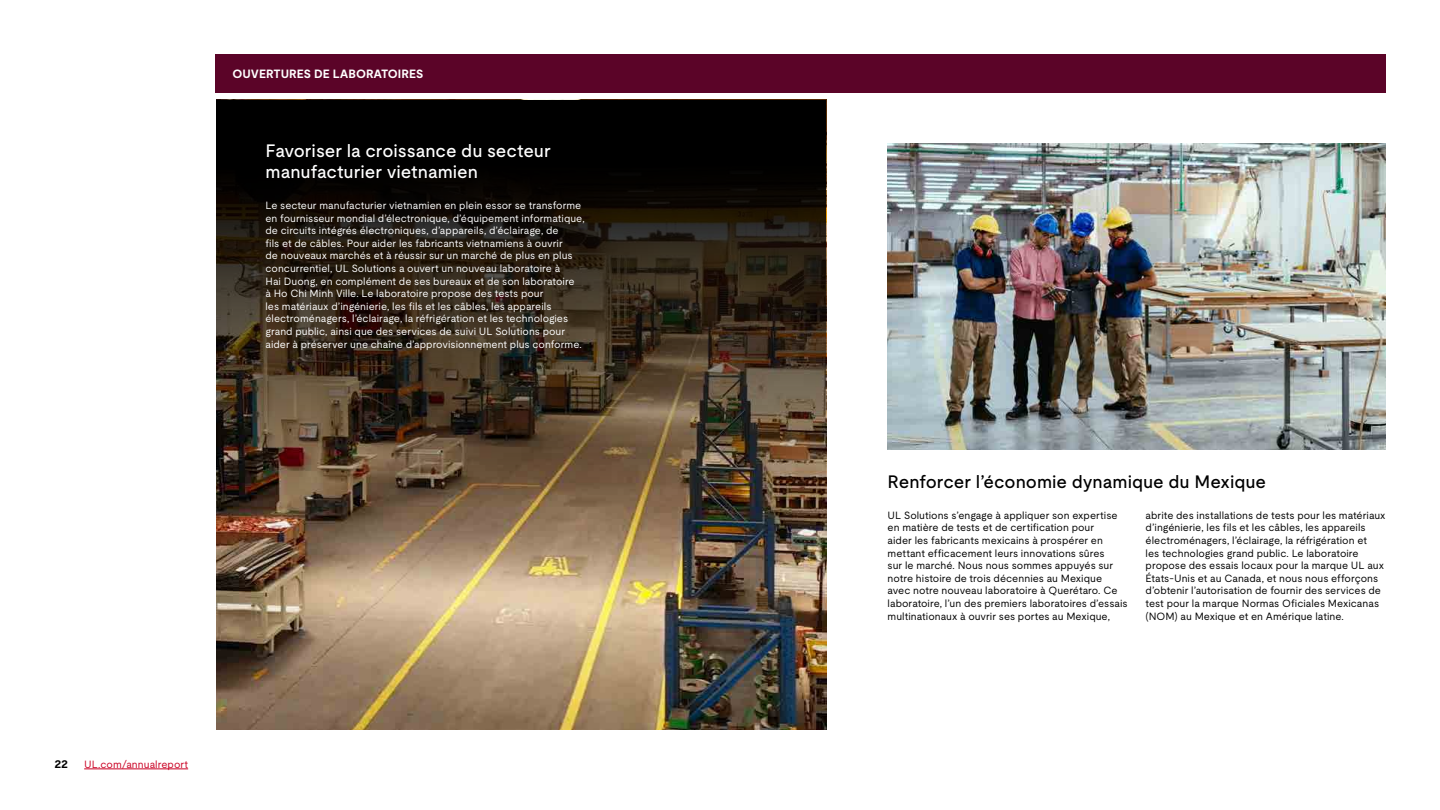
<style>
.page{position:relative;width:1440px;height:810px;background:#fff}
.page>*{position:absolute;margin:0;border:0;box-sizing:border-box;transform-origin:0 0}
.Page_subtitle{font:500 18px/21.6px "UL Moderat";color:#fff}
.Page_subtitle-2{font:500 18px "UL Moderat";color:#000}
.Eyebrow{font:700 12px "UL Moderat";color:#fff}
.t1{font:700 12px "UL Moderat";color:#000}
.Page_subtitle-3{font:10.5px/12.6px "UL Moderat";color:#000}
.Page_subtitle-4{font:10.5px/12.6px "UL Moderat";color:#fff}
.t2{font:10.5px "UL Moderat";letter-spacing:.005em;color:#ca0123}
</style>
<div class="page">
<img style="left:216px;top:531px;width:610px;height:199px">
<svg style="left:216px;top:100px;width:610px;height:431px;background:#34291c"></svg>
<div style="left:216px;top:54px;width:1170px;height:39px;background:#5b0428"></div>
<img style="left:888px;top:143px;width:498px;height:307px">
<hr style="left:84px;top:769px;width:104px;height:1px;background:#ca0123">
<p class="Eyebrow" style="left:232px;top:65px;width:192px">OUVERTURES DE LABORATOIRES</p>
<p class="Page_subtitle" style="left:266px;top:139px;width:287px">Favoriser la croissance du secteur manufacturier vietnamien</p>
<p class="Page_subtitle-4" style="left:266px;top:199px;width:321px">Le secteur manufacturier vietnamien en plein essor se transforme en fournisseur mondial d’électronique, d’équipement informatique, de circuits intégrés électroniques, d’appareils, d’éclairage, de<br>fils et de câbles. Pour aider les fabricants vietnamiens à ouvrir<br>de nouveaux marchés et à réussir sur un marché de plus en plus concurrentiel, UL Solutions a ouvert un nouveau laboratoire à<br>Hai Duong, en complément de ses bureaux et de son laboratoire<br>à Ho Chi Minh Ville. Le laboratoire propose des tests pour<br>les matériaux d’ingénierie, les fils et les câbles, les appareils électroménagers, l’éclairage, la réfrigération et les technologies grand public, ainsi que des services de suivi UL Solutions pour aider à préserver une chaîne d’approvisionnement plus conforme.</p>
<p class="t1" style="left:54px;top:755px;width:15px">22</p>
<p class="t2" style="left:84px;top:756px;width:105px">UL.com/annualreport</p>
<p class="Page_subtitle-2" style="left:888px;top:468px;width:380px">Renforcer l’économie dynamique du Mexique</p>
<p class="Page_subtitle-3" style="left:888px;top:508px;width:242px">UL Solutions s’engage à appliquer son expertise en matière de tests et de certification pour<br>aider les fabricants mexicains à prospérer en mettant efficacement leurs innovations sûres<br>sur le marché. Nous nous sommes appuyés sur notre histoire de trois décennies au Mexique<br>avec notre nouveau laboratoire à Querétaro. Ce laboratoire, l’un des premiers laboratoires d’essais multinationaux à ouvrir ses portes au Mexique,</p>
<p class="Page_subtitle-3" style="left:1146px;top:508px;width:242px">abrite des installations de tests pour les matériaux d’ingénierie, les fils et les câbles, les appareils électroménagers, l’éclairage, la réfrigération et<br>les technologies grand public. Le laboratoire propose des essais locaux pour la marque UL aux États-Unis et au Canada, et nous nous efforçons d’obtenir l’autorisation de fournir des services de test pour la marque Normas Oficiales Mexicanas (NOM) au Mexique et en Amérique latine.</p>
</div>
